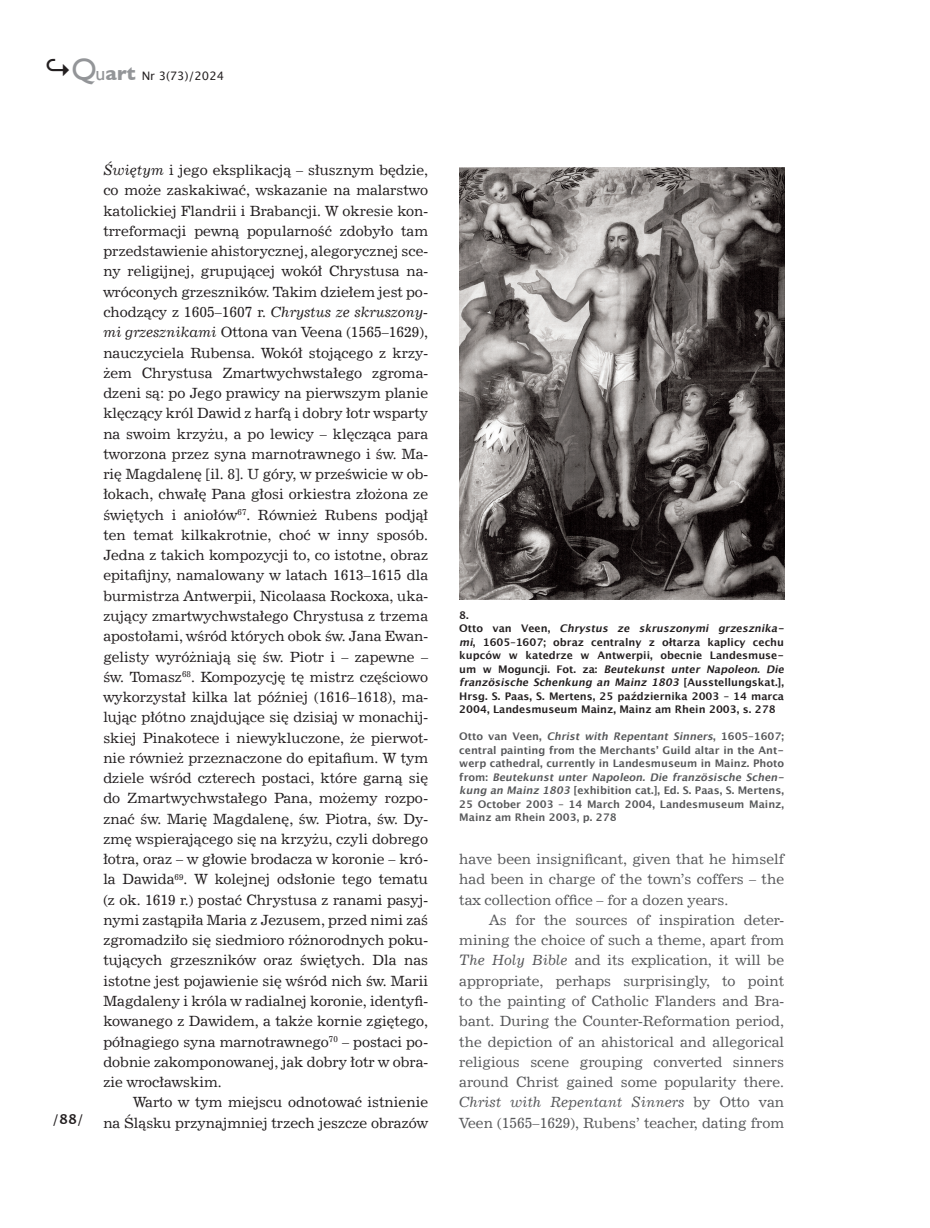
<style>
.page{position:relative;width:930px;height:1228px;background:#fff}
.page>*{position:absolute;margin:0;border:0;box-sizing:border-box;transform-origin:0 0}
.t1{font:14.1px/20.2px "News 702 EU";color:#231f20;text-align:justify}
.t2{font:14.1px/20.2px "News 702 EU";color:#57585a;text-align:justify}
.t3{font:13.5px "Lucida Grande";color:#231f20}
.t4{font:11.7px "Lucida Grande";color:#231f20}
.t5{font:700 10.5px/13.5px "Lucida Grande";color:#231f20}
.t6{font:700 10.5px/13.5px "Lucida Grande";color:#57585a}
.s1{font-weight:700;font-size:27px}
.s2{font-family:"Gill Sans";font-size:30.9px;color:#939598}
.s3{font-family:"Gill Sans";font-size:19.8px;color:#939598}
.s4{font-family:"Gill Sans";font-weight:700;font-size:19.8px;color:#939598}
.s5{font-weight:700}
.s6{font-style:italic}
</style>
<div class="page">
<img style="left:459px;top:167px;width:325px;height:432px">
<p class="t4" style="left:45px;top:69px;width:181px"><span class="s1">↪</span><span class="s2">Q</span><span class="s3">u</span><span class="s4">art</span> Nr 3(73)/2024</p>
<p class="t3" style="left:52px;top:1111px;width:33px">/<span class="s5">88</span>/</p>
<p class="t1" style="left:103px;top:160px;width:326px"><span class="s6">Świętym</span> i jego eksplikacją – słusznym będzie, co może zaskakiwać, wskazanie na malarstwo katolickiej Flandrii i Brabancji. W okresie kon&shy;trreformacji pewną popularność zdobyło tam przedstawienie ahistorycznej, alegorycznej sce&shy;ny religijnej, grupującej wokół Chrystusa na&shy;wróconych grzeszników. Takim dziełem jest po&shy;chodzący z 1605–1607 r. <span class="s6">Chrystus ze skruszony&shy;mi grzesznikami</span> Ottona van Veena (1565–1629), nauczyciela Rubensa. Wokół stojącego z krzy&shy;żem Chrystusa Zmartwychwstałego zgroma&shy;dzeni są: po Jego prawicy na pierwszym planie klęczący król Dawid z harfą i dobry łotr wsparty na swoim krzyżu, a po lewicy – klęcząca para tworzona przez syna marnotrawnego i św. Ma&shy;rię Magdalenę [il. 8]. U góry, w prześwicie w ob&shy;łokach, chwałę Pana głosi orkiestra złożona ze świętych i aniołów<sup>67</sup>. Również Rubens podjął ten temat kilkakrotnie, choć w inny sposób.<br>Jedna z takich kompozycji to, co istotne, obraz epitafijny, namalowany w latach 1613–1615 dla burmistrza Antwerpii, Nicolaasa Rockoxa, uka&shy;zujący zmartwychwstałego Chrystusa z trzema apostołami, wśród których obok św. Jana Ewan&shy;gelisty wyróżniają się św. Piotr i – zapewne – św. Tomasz<sup>68</sup>. Kompozycję tę mistrz częściowo wykorzystał kilka lat później (1616–1618), ma&shy;lując płótno znajdujące się dzisiaj w monachij&shy;skiej Pinakotece i niewykluczone, że pierwot&shy;nie również przeznaczone do epitafium. W tym dziele wśród czterech postaci, które garną się do Zmartwychwstałego Pana, możemy rozpo&shy;znać św. Marię Magdalenę, św. Piotra, św. Dy&shy;zmę wspierającego się na krzyżu, czyli dobrego łotra, oraz – w głowie brodacza w koronie – kró&shy;la Dawida<sup>69</sup>. W kolejnej odsłonie tego tematu (z ok. 1619 r.) postać Chrystusa z ranami pasyj&shy;nymi zastąpiła Maria z Jezusem, przed nimi zaś zgromadziło się siedmioro różnorodnych poku&shy;tujących grzeszników oraz świętych. Dla nas istotne jest pojawienie się wśród nich św. Marii Magdaleny i króla w radialnej koronie, identyfi&shy;kowanego z Dawidem, a także kornie zgiętego, półnagiego syna marnotrawnego<sup>70</sup> – postaci po&shy;dobnie zakomponowanej, jak dobry łotr w obra&shy;zie wrocławskim.</p>
<p class="t1" style="left:103px;top:1092px;width:326px;text-align:right">Warto w tym miejscu odnotować istnienie<br>na Śląsku przynajmniej trzech jeszcze obrazów</p>
<p class="t5" style="left:459px;top:608px;width:11px">8.</p>
<p class="t5" style="left:459px;top:621px;width:329px">O t t o va n Ve e n , <span class="s6">Chrystus ze skruszonymi grzesznika&shy;mi</span>, 1605–1607; obraz centralny z ołtarza kaplicy cechu kupców w katedrze w Antwerpii, obecnie Landesmuse&shy;u m w M o g u n cj i . Fo t . z a : <span class="s6">Beutekunst unter Napoleon. Die französische Schenkung an Mainz 1803</span> [A u s s t e l l u n g s kat . ] , Hrsg. S. Paas, S. Mertens, 25 października 2003 – 14 marca 2004, Landesmuseum Mainz, Mainz am Rhein 2003, s. 278</p>
<p class="t6" style="left:459px;top:729px;width:329px">O tto va n Ve e n , <span class="s6">Christ with Repentant Sinners</span>, 1 6 0 5 – 1 6 0 7 ; central painting from the Merchants’ Guild altar in the Ant&shy;werp cathedral, currently in Landesmuseum in Mainz. Photo f r o m : <span class="s6">Beutekunst unter Napoleon. Die französische Schen&shy;kung an Mainz 1803</span> [exhibition cat.], Ed. S. Paas, S. Mertens, 25 October 2003 – 14 March 2004, Landesmuseum Mainz, Mainz am Rhein 2003, p. 278</p>
<p class="t2" style="left:459px;top:849px;width:326px">have been insignificant, given that he himself had been in charge of the town’s coffers – the tax collection office – for a dozen years.</p>
<p class="t2" style="left:459px;top:910px;width:326px;text-indent:30px">As for the sources of inspiration deter&shy;mining the choice of such a theme, apart from <span class="s6">The Holy Bible</span> and its explication, it will be appropriate, perhaps surprisingly, to point to the painting of Catholic Flanders and Bra&shy;bant. During the Counter-Reformation period, the depiction of an ahistorical and allegorical religious scene grouping converted sinners around Christ gained some popularity there.<br><span class="s6">Christ with Repentant Sinners</span> by Otto van Veen (1565–1629), Rubens’ teacher, dating from</p>
</div>
